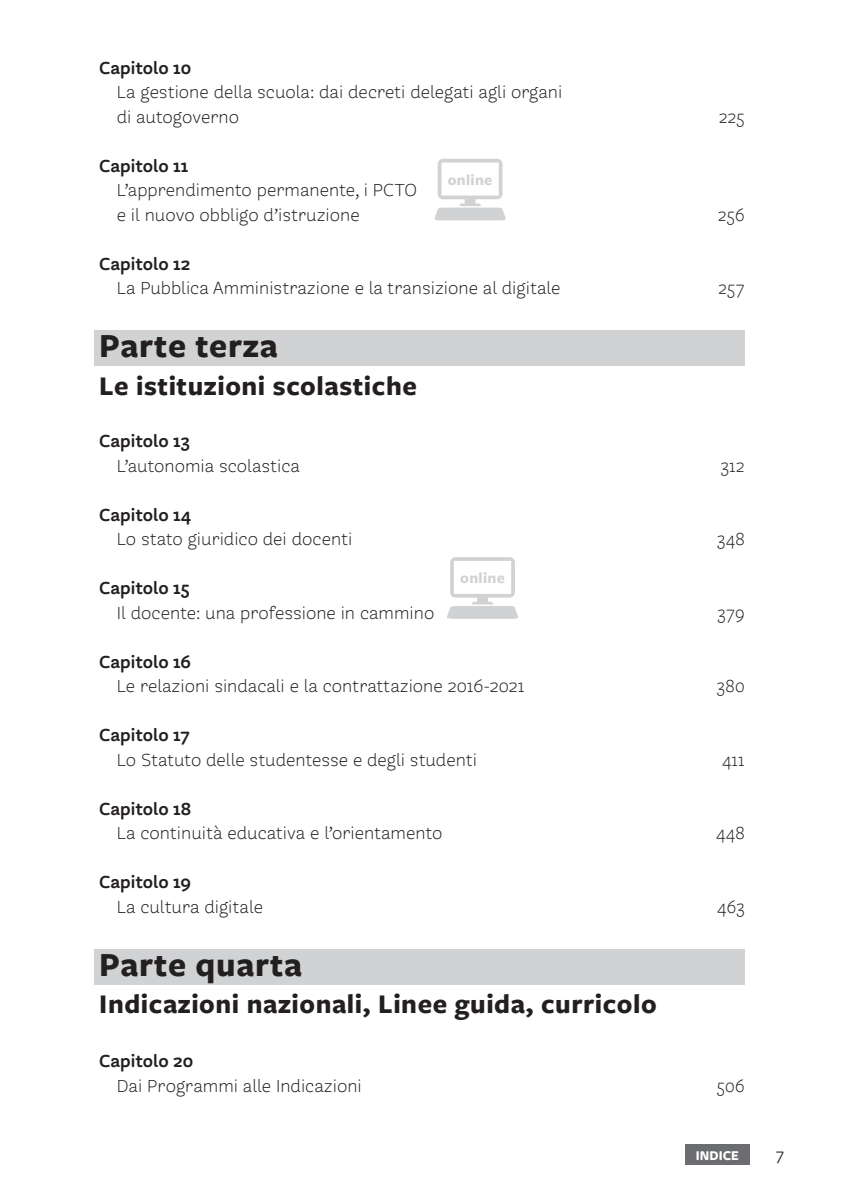
<style>
.page{position:relative;width:844px;height:1191px;background:#fff}
.page>*{position:absolute;margin:0;border:0;box-sizing:border-box;transform-origin:0 0}
.t1{font:700 35px "Freight Sans Pro";letter-spacing:.02em;color:#231f20}
.t2{font:700 28px "Freight Sans Pro";letter-spacing:.02em;color:#231f20}
.t3{font:300 19.25px/24.5px "Freight Round Pro";color:#231f20}
.t4{font:19.25px "Freight Round Pro Semi";color:#231f20}
.t5{font:300 19.25px "Freight Round Pro";color:#231f20;scale:.95 1}
.t6{font:17.5px "Freight Round Pro";color:#231f20}
.t7{font:700 15.75px "Freight Sans Pro";letter-spacing:.02em;color:#d1d2d4}
.t8{font:700 14px "Freight Round Pro";color:#fff}
</style>
<div class="page">
<div style="left:685px;top:1144px;width:64px;height:20px;background:#6c6d70"></div>
<div style="left:94px;top:331px;width:650px;height:35px;background:#d1d2d4"></div>
<div style="left:94px;top:949px;width:650px;height:35px;background:#d1d2d4"></div>
<svg style="left:434px;top:159px;width:71px;height:61px"></svg>
<svg style="left:447px;top:557px;width:71px;height:62px"></svg>
<p class="t4" style="left:99px;top:56px;width:93px">Capitolo 10</p>
<p class="t3" style="left:117px;top:80px;width:447px">La gestione della scuola: dai decreti delegati agli organi di autogoverno</p>
<p class="t4" style="left:99px;top:154px;width:91px">Capitolo 11</p>
<p class="t3" style="left:117px;top:178px;width:301px">L’apprendimento permanente, i PCTO e il nuovo obbligo d’istruzione</p>
<p class="t7" style="left:447px;top:169px;width:46px">online</p>
<p class="t5" style="left:718px;top:104px;width:29px">225</p>
<p class="t5" style="left:717px;top:202px;width:30px">256</p>
<p class="t4" style="left:99px;top:252px;width:93px">Capitolo 12</p>
<p class="t3" style="left:117px;top:276px;width:445px">La Pubblica Amministrazione e la transizione al digitale</p>
<p class="t5" style="left:718px;top:276px;width:29px">257</p>
<h1 class="t1" style="left:99px;top:321px;width:180px">Parte terza</h1>
<h2 class="t2" style="left:99px;top:366px;width:319px">Le istituzioni scolastiche</h2>
<p class="t4" style="left:99px;top:429px;width:92px">Capitolo 13</p>
<p class="t3" style="left:117px;top:453px;width:185px">L’autonomia scolastica</p>
<p class="t5" style="left:720px;top:453px;width:27px">312</p>
<p class="t4" style="left:99px;top:503px;width:93px">Capitolo 14</p>
<p class="t3" style="left:117px;top:526px;width:237px">Lo stato giuridico dei docenti</p>
<p class="t5" style="left:717px;top:527px;width:30px">348</p>
<p class="t4" style="left:99px;top:576px;width:92px">Capitolo 15</p>
<p class="t3" style="left:117px;top:600px;width:319px">Il docente: una professione in cammino</p>
<p class="t5" style="left:717px;top:600px;width:30px">379</p>
<p class="t4" style="left:99px;top:650px;width:93px">Capitolo 16</p>
<p class="t3" style="left:117px;top:673px;width:409px">Le relazioni sindacali e la contrattazione 2016-2021</p>
<p class="t5" style="left:716px;top:674px;width:31px">380</p>
<p class="t4" style="left:99px;top:723px;width:92px">Capitolo 17</p>
<p class="t3" style="left:117px;top:747px;width:361px">Lo Statuto delle studentesse e degli studenti</p>
<p class="t5" style="left:722px;top:747px;width:25px">411</p>
<p class="t4" style="left:99px;top:797px;width:94px">Capitolo 18</p>
<p class="t3" style="left:117px;top:820px;width:327px">La continuità educativa e l’orientamento</p>
<p class="t5" style="left:715px;top:821px;width:32px">448</p>
<p class="t4" style="left:99px;top:870px;width:93px">Capitolo 19</p>
<p class="t3" style="left:117px;top:894px;width:148px">La cultura digitale</p>
<p class="t5" style="left:717px;top:894px;width:30px">463</p>
<h1 class="t1" style="left:99px;top:940px;width:204px">Parte quarta</h1>
<h2 class="t2" style="left:99px;top:985px;width:558px">Indicazioni nazionali, Linee guida, curricolo</h2>
<p class="t4" style="left:99px;top:1049px;width:95px">Capitolo 20</p>
<p class="t3" style="left:117px;top:1073px;width:246px">Dai Programmi alle Indicazioni</p>
<p class="t5" style="left:716px;top:1073px;width:31px">506</p>
<p class="t7" style="left:460px;top:567px;width:46px">online</p>
<p class="t8" style="left:695px;top:1147px;width:44px">INDICE</p>
<p class="t6" style="left:775px;top:1143px;width:10px">7</p>
</div>
